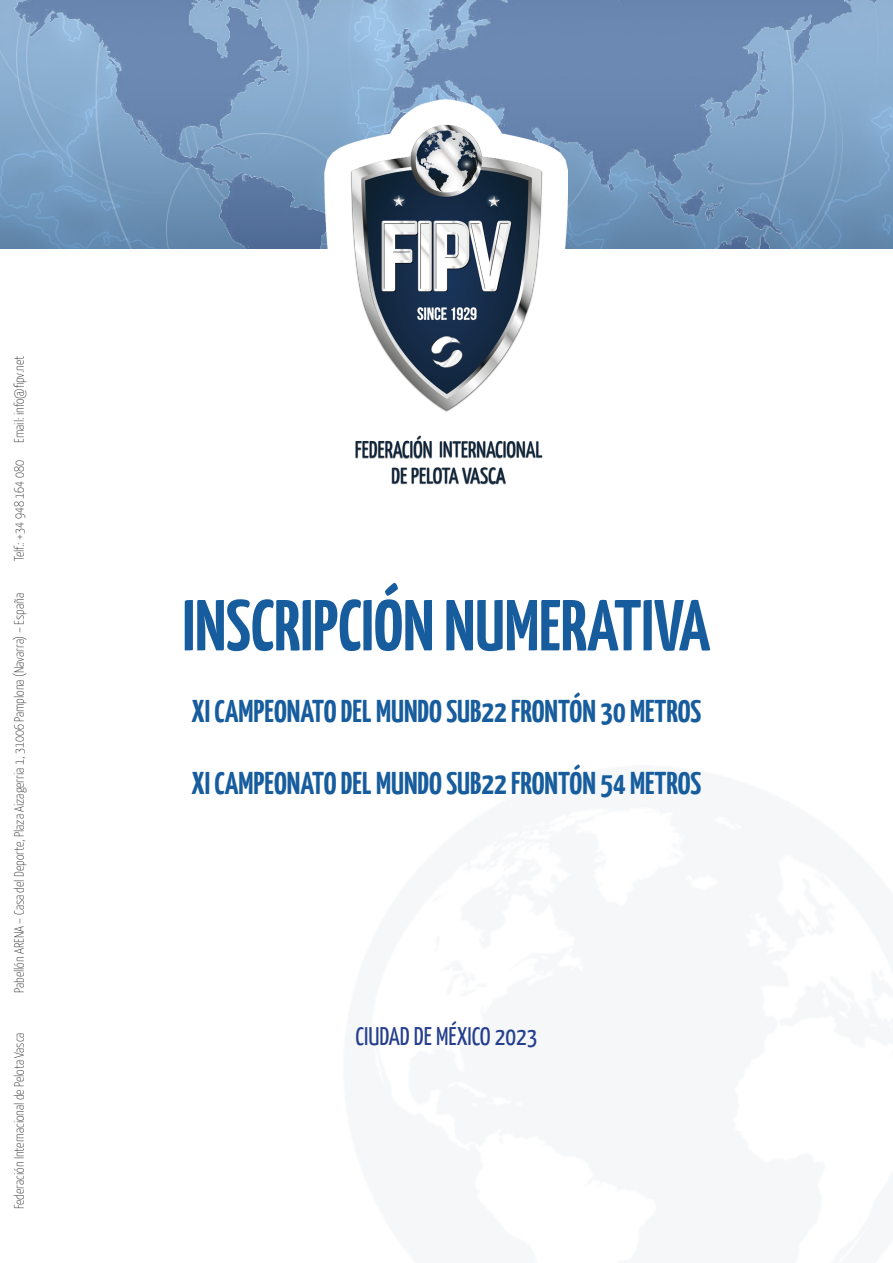
<style>
.page{position:relative;width:893px;height:1263px;background:#fff}
.page>*{position:absolute;margin:0;border:0;box-sizing:border-box;transform-origin:0 0}
.t1{font:700 72px "Yanone Kaffeesatz";color:#175d9e}
.t2{font:700 31.5px "Yanone Kaffeesatz";color:#175d9e}
.t3{font:25.5px "Yanone Kaffeesatz";color:#253f8e}
.t4{font:100 13.5px "Yanone Kaffeesatz";color:#231f20}
</style>
<div class="page">
<img style="left:0;top:0;width:893px;height:249px">
<svg style="left:325px;top:99px;width:243px;height:386px"></svg>
<img style="left:350px;top:124px;width:193px;height:360px">
<p class="t4" style="left:11px;top:443px;width:88px;rotate:-90deg">Email: info@fipv.net</p>
<p class="t4" style="left:11px;top:561px;width:102px;rotate:-90deg">Telf.: +34 948 164 080</p>
<p class="t4" style="left:11px;top:993px;width:401px;rotate:-90deg">Pabellón ARENA – Casa del Deporte, Plaza Aizagerria 1, 31006 Pamplona (Navarra) – España</p>
<p class="t4" style="left:11px;top:1209px;width:178px;rotate:-90deg">Federación Internacional de Pelota Vasca</p>
<p class="t1" style="left:183px;top:581px;width:529px">INSCRIPCIÓN NUMERATIVA</p>
<p class="t2" style="left:192px;top:692px;width:511px">XI CAMPEONATO DEL MUNDO SUB22 FRONTÓN 30 METROS</p>
<p class="t2" style="left:192px;top:764px;width:511px">XI CAMPEONATO DEL MUNDO SUB22 FRONTÓN 54 METROS</p>
<p class="t3" style="left:356px;top:1020px;width:183px">CIUDAD DE MÉXICO 2023</p>
</div>
